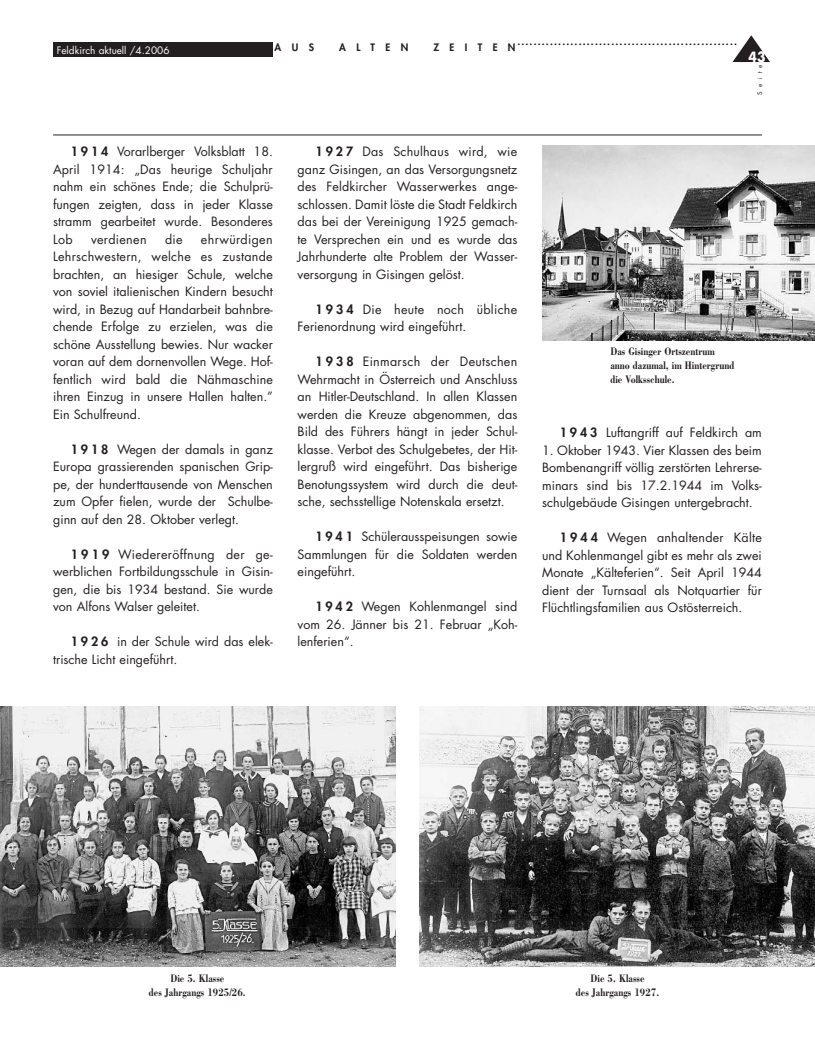
<style>
.page{position:relative;width:815px;height:1053px;background:#fff}
.page>*{position:absolute;margin:0;border:0;box-sizing:border-box;transform-origin:0 0}
.t1{font:700 13.75px "Futura";color:#fff;scale:.9 1}
.t2{font:12.5px/17.5px "Futura";color:#231f20;text-align:justify}
.t3{font:12.5px "Futura";letter-spacing:.025em;color:#231f20}
.t4{font:700 11.25px/13.8px "Bodoni";color:#231f20;text-align:center;scale:.8 1}
.t5{font:800 10px "Futura";letter-spacing:1.04em;color:#231f20}
.t6{font:10px "Futura";color:#fff}
.t7{font:6.25px "Futura";letter-spacing:.675em;color:#231f20}
.s1{font-weight:800}
</style>
<div class="page">
<div style="left:53px;top:43px;width:220px;height:14px;background:#231f20"></div>
<hr style="left:53px;top:135px;width:709px;height:1px;background:#231f20">
<svg style="left:732px;top:35px;width:38px;height:27px"></svg>
<img style="left:542px;top:145px;width:273px;height:195px">
<img style="left:0;top:706px;width:395px;height:260px">
<img style="left:420px;top:706px;width:395px;height:260px">
<p class="t6" style="left:57px;top:45px;width:114px">Feldkirch aktuell /4.2006</p>
<p class="t5" style="left:275px;top:43px;width:41px">AUS</p>
<p class="t5" style="left:339px;top:43px;width:71px">ALTEN</p>
<p class="t5" style="left:433px;top:43px;width:84px">ZEITEN</p>
<p class="t5" style="left:517px;top:36px;width:221px">......................................................</p>
<p class="t1" style="left:749px;top:51px;width:20px">43</p>
<p class="t7" style="left:757px;top:94px;width:32px;rotate:-90deg">Seite</p>
<p class="t2" style="left:53px;top:144px;width:221px;text-indent:18px"><span class="s1">1 9 1 4</span> Vorarlberger Volksblatt 18.<br>April 1914: „Das heurige Schuljahr nahm ein schönes Ende; die Schulprü&shy;fungen zeigten, dass in jeder Klasse stramm gearbeitet wurde. Besonderes Lob</p>
<p class="t2" style="left:53px;top:231px;width:221px;text-indent:148px">ehrwürdigen Lehrschwestern, welche es zustande brachten, an hiesiger Schule, welche von soviel italienischen Kindern besucht wird, in Bezug auf Handarbeit bahnbre&shy;chende Erfolge zu erzielen, was die schöne Ausstellung bewies. Nur wacker voran auf dem dornenvollen Wege. Hof&shy;fentlich wird bald die Nähmaschine ihren Einzug in unsere Hallen halten.” Ein Schulfreund.</p>
<p class="t2" style="left:53px;top:441px;width:221px;text-indent:18px"><span class="s1">1 9 1 8</span> Wegen der damals in ganz Europa grassierenden spanischen Grip&shy;pe, der hunderttausende von Menschen zum Opfer fielen, wurde der Schulbe&shy;ginn auf den 28. Oktober verlegt.</p>
<p class="t2" style="left:53px;top:546px;width:221px;text-indent:18px"><span class="s1">1 9 1 9</span> Wiedereröffnung der ge&shy;werblichen Fortbildungsschule in Gisin&shy;gen, die bis 1934 bestand. Sie wurde von Alfons Walser geleitet.</p>
<p class="t2" style="left:53px;top:634px;width:221px;text-indent:18px"><span class="s1">1 9 2 6</span> in der Schule wird das elek&shy;trische Licht eingeführt.</p>
<p class="t3" style="left:91px;top:233px;width:57px">verdienen</p>
<p class="t2" style="left:165px;top:231px;width:19px">die</p>
<p class="t2" style="left:298px;top:144px;width:221px;text-indent:18px"><span class="s1">1 9 2 7</span> Das Schulhaus wird, wie ganz Gisingen, an das Versorgungsnetz des Feldkircher Wasserwerkes ange&shy;schlossen. Damit löste die Stadt Feldkirch das bei der Vereinigung 1925 gemach&shy;te Versprechen ein und es wurde das Jahrhunderte alte Problem der Wasser&shy;versorgung in Gisingen gelöst.</p>
<p class="t2" style="left:298px;top:301px;width:221px;text-indent:18px"><span class="s1">1 9 3 4</span> Die heute noch übliche<br>Ferienordnung wird eingeführt.</p>
<p class="t2" style="left:298px;top:354px;width:221px;text-indent:18px"><span class="s1">1 9 3 8</span> Einmarsch der Deutschen Wehrmacht in Österreich und Anschluss an Hitler-Deutschland. In allen Klassen werden die Kreuze abgenommen, das Bild des Führers hängt in jeder Schul&shy;klasse. Verbot des Schulgebetes, der Hit&shy;lergruß wird eingeführt. Das bisherige Benotungssystem wird durch die deut&shy;sche, sechsstellige Notenskala ersetzt.</p>
<p class="t2" style="left:298px;top:529px;width:221px;text-indent:18px"><span class="s1">1 9 4 1</span> Schülerausspeisungen sowie Sammlungen für die Soldaten werden eingeführt.</p>
<p class="t2" style="left:298px;top:599px;width:221px;text-indent:18px"><span class="s1">1 9 4 2</span> Wegen Kohlenmangel sind vom 26. Jänner bis 21. Februar „Koh&shy;lenferien“.</p>
<p class="t4" style="left:610px;top:344px;width:157px;text-align:left">Das Gisinger Ortszentrum anno dazumal, im Hintergrund die Volksschule.</p>
<p class="t2" style="left:560px;top:425px;width:203px"><span class="s1">1 9 4 3</span> Luftangriff auf Feldkirch am</p>
<p class="t2" style="left:542px;top:442px;width:221px">1. Oktober 1943. Vier Klassen des beim Bombenangriff völlig zerstörten Lehrerse&shy;minars sind bis 17.2.1944 im Volks&shy;schulgebäude Gisingen untergebracht.</p>
<p class="t2" style="left:542px;top:530px;width:221px;text-indent:18px"><span class="s1">1 9 4 4</span> Wegen anhaltender Kälte und Kohlenmangel gibt es mehr als zwei Monate „Kälteferien“. Seit April 1944 dient der Turnsaal als Notquartier für Flüchtlingsfamilien aus Ostösterreich.</p>
<p class="t4" style="left:149px;top:971px;width:123px">Die 5. Klasse<br>des Jahrgangs 1925/26.</p>
<p class="t4" style="left:576px;top:971px;width:106px">Die 5. Klasse<br>des Jahrgangs 1927.</p>
</div>
